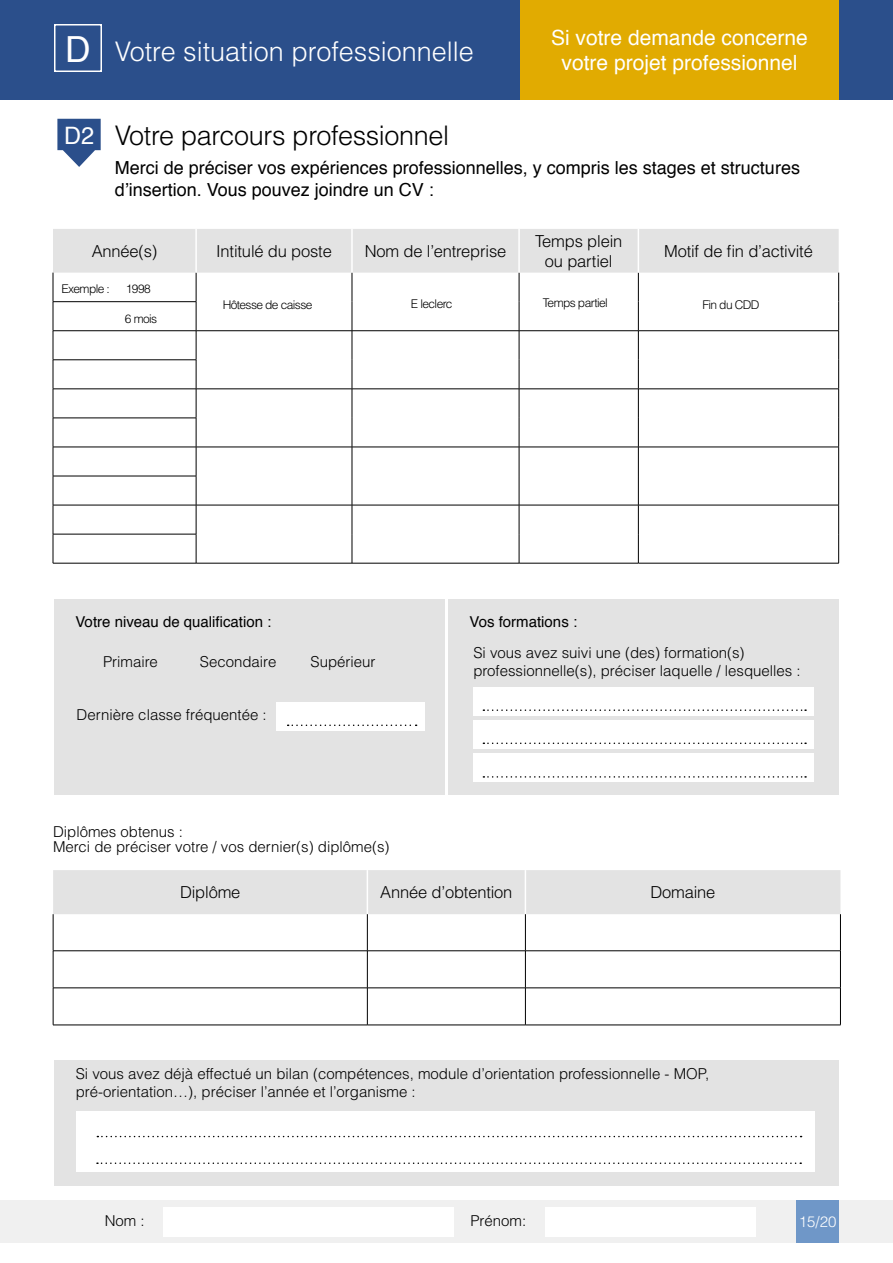
<style>
.page{position:relative;width:893px;height:1263px;background:#fff}
.page>*{position:absolute;margin:0;border:0;box-sizing:border-box;transform-origin:0 0}
.t1{font:36px "Helvetica";color:#fff}
.t2{font:300 27px "Helvetica";color:#fff}
.t3{font:300 27px "Helvetica";letter-spacing:-.015em;color:#000}
.t4{font:24px "Helvetica";color:#fff}
.t5{font:21px/25.2px "Helvetica";color:#fff;text-align:center}
.t6{font:18px/21.6px "Helvetica";color:#000}
.t7{font:300 16.5px/19.8px "Helvetica";letter-spacing:-.01em;color:#000;text-align:center}
.t8{font:300 15px/18px "Helvetica";color:#000}
.t9{font:15px "Helvetica";color:#000}
.t10{font:300 15px "Helvetica";color:#fff}
.t11{font:300 12px "Helvetica";letter-spacing:-.05em;color:#000}
</style>
<div class="page">
<div style="left:0;top:1200px;width:893px;height:43px;background:#f0f0f0"></div>
<div style="left:163px;top:1207px;width:291px;height:29px;background:#fff"></div>
<div style="left:545px;top:1207px;width:211px;height:29px;background:#fff"></div>
<div style="left:796px;top:1200px;width:43px;height:43px;background:#6f97c8"></div>
<div style="left:54px;top:600px;width:391px;height:195px;background:#e3e3e3"></div>
<div style="left:448px;top:600px;width:391px;height:195px;background:#e3e3e3"></div>
<div style="left:473px;top:687px;width:341px;height:29px;background:#fff"></div>
<div style="left:473px;top:721px;width:341px;height:28px;background:#fff"></div>
<div style="left:473px;top:754px;width:341px;height:28px;background:#fff"></div>
<div style="left:276px;top:702px;width:149px;height:29px;background:#fff"></div>
<div style="left:0;top:0;width:893px;height:100px;background:#2b4f8b"></div>
<svg style="left:288px;top:724px;width:129px;height:2px"></svg>
<svg style="left:483px;top:709px;width:323px;height:2px"></svg>
<svg style="left:483px;top:742px;width:323px;height:2px"></svg>
<svg style="left:483px;top:776px;width:323px;height:2px"></svg>
<div style="left:54px;top:1060px;width:785px;height:125px;background:#e3e3e3"></div>
<svg style="left:53px;top:229px;width:786px;height:334px"></svg>
<hr style="left:53px;top:563px;width:143px;height:1px;background:#000">
<hr style="left:196px;top:563px;width:156px;height:1px;background:#000">
<hr style="left:352px;top:563px;width:167px;height:1px;background:#000">
<hr style="left:519px;top:563px;width:119px;height:1px;background:#000">
<hr style="left:638px;top:563px;width:201px;height:1px;background:#000">
<hr style="left:195px;top:229px;width:2px;height:44px;background:#fff">
<hr style="left:351px;top:229px;width:2px;height:44px;background:#fff">
<hr style="left:518px;top:229px;width:2px;height:44px;background:#fff">
<hr style="left:638px;top:229px;width:1px;height:44px;background:#fff">
<div style="left:53px;top:870px;width:787px;height:44px;background:#e3e3e3"></div>
<hr style="left:367px;top:870px;width:1px;height:44px;background:#fff">
<hr style="left:525px;top:870px;width:1px;height:44px;background:#fff">
<hr style="left:53px;top:914px;width:1px;height:36px;background:#000">
<hr style="left:367px;top:914px;width:1px;height:36px;background:#000">
<hr style="left:525px;top:914px;width:1px;height:36px;background:#000">
<hr style="left:840px;top:914px;width:1px;height:36px;background:#000">
<hr style="left:53px;top:950px;width:314px;height:1px;background:#000">
<hr style="left:53px;top:951px;width:1px;height:37px;background:#000">
<hr style="left:367px;top:950px;width:158px;height:1px;background:#000">
<hr style="left:367px;top:951px;width:1px;height:37px;background:#000">
<hr style="left:525px;top:950px;width:316px;height:1px;background:#000">
<hr style="left:525px;top:951px;width:1px;height:37px;background:#000">
<hr style="left:840px;top:951px;width:1px;height:37px;background:#000">
<hr style="left:53px;top:987px;width:314px;height:1px;background:#000">
<hr style="left:53px;top:988px;width:1px;height:37px;background:#000">
<hr style="left:367px;top:987px;width:158px;height:1px;background:#000">
<hr style="left:367px;top:988px;width:1px;height:37px;background:#000">
<hr style="left:525px;top:987px;width:316px;height:1px;background:#000">
<hr style="left:525px;top:988px;width:1px;height:37px;background:#000">
<hr style="left:840px;top:988px;width:1px;height:37px;background:#000">
<hr style="left:53px;top:1025px;width:314px;height:1px;background:#000">
<hr style="left:367px;top:1025px;width:158px;height:1px;background:#000">
<hr style="left:525px;top:1025px;width:316px;height:1px;background:#000">
<svg style="left:57px;top:119px;width:44px;height:48px"></svg>
<div style="left:54px;top:24px;width:48px;height:48px;border:2px solid #fff"></div>
<div style="left:520px;top:0;width:319px;height:100px;background:#e1ab01"></div>
<div style="left:76px;top:1111px;width:738px;height:61px;background:#fff"></div>
<svg style="left:97px;top:1162px;width:704px;height:2px"></svg>
<svg style="left:97px;top:1136px;width:705px;height:1px"></svg>
<h1 class="t1" style="left:65px;top:21px;width:27px">D</h1>
<h3 class="t5" style="left:551px;top:26px;width:258px">Si votre demande concerne votre projet professionnel</h3>
<h2 class="t2" style="left:115px;top:34px;width:361px">Votre situation professionnelle</h2>
<h3 class="t4" style="left:64px;top:117px;width:32px">D2</h3>
<h2 class="t3" style="left:115px;top:118px;width:336px">Votre parcours professionnel</h2>
<p class="t6" style="left:115px;top:158px;width:687px">Merci de préciser vos expériences professionnelles, y compris les stages et structures d’insertion. Vous pouvez joindre un CV :</p>
<p class="t7" style="left:92px;top:241px;width:67px">Année(s)</p>
<p class="t7" style="left:216px;top:241px;width:117px">Intitulé du poste</p>
<p class="t7" style="left:365px;top:241px;width:143px">Nom de l’entreprise</p>
<p class="t7" style="left:535px;top:231px;width:89px">Temps plein ou partiel</p>
<p class="t7" style="left:664px;top:241px;width:150px">Motif de fin d’activité</p>
<p class="t11" style="left:223px;top:297px;width:91px">Hôtesse de caisse</p>
<p class="t11" style="left:411px;top:296px;width:43px">E leclerc</p>
<p class="t11" style="left:543px;top:295px;width:67px">Temps partiel</p>
<p class="t11" style="left:702px;top:297px;width:59px">Fin du CDD</p>
<p class="t11" style="left:61px;top:281px;width:50px">Exemple :</p>
<p class="t11" style="left:126px;top:282px;width:26px">1998</p>
<p class="t11" style="left:125px;top:311px;width:34px">6 mois</p>
<p class="t9" style="left:75px;top:610px;width:197px">Votre niveau de qualification :</p>
<p class="t9" style="left:470px;top:610px;width:109px">Vos formations :</p>
<p class="t8" style="left:103px;top:653px;width:56px">Primaire</p>
<p class="t8" style="left:200px;top:653px;width:78px">Secondaire</p>
<p class="t8" style="left:311px;top:653px;width:67px">Supérieur</p>
<p class="t8" style="left:77px;top:705px;width:192px">Dernière classe fréquentée :</p>
<p class="t8" style="left:473px;top:644px;width:329px">Si vous avez suivi une (des) formation(s) professionnelle(s), préciser laquelle / lesquelles :</p>
<p class="t8" style="left:53px;top:824px;width:338px;line-height:15px">Diplômes obtenus :<br>Merci de préciser votre / vos dernier(s) diplôme(s)</p>
<p class="t7" style="left:180px;top:882px;width:62px">Diplôme</p>
<p class="t7" style="left:380px;top:882px;width:134px">Année d’obtention</p>
<p class="t7" style="left:650px;top:882px;width:67px">Domaine</p>
<p class="t8" style="left:76px;top:1064px;width:635px">Si vous avez déjà effectué un bilan (compétences, module d’orientation professionnelle - MOP, pré-orientation…), préciser l’année et l’organisme :</p>
<p class="t8" style="left:105px;top:1211px;width:42px">Nom :</p>
<p class="t8" style="left:470px;top:1211px;width:57px">Prénom:</p>
<p class="t10" style="left:799px;top:1212px;width:39px">15/20</p>
</div>
